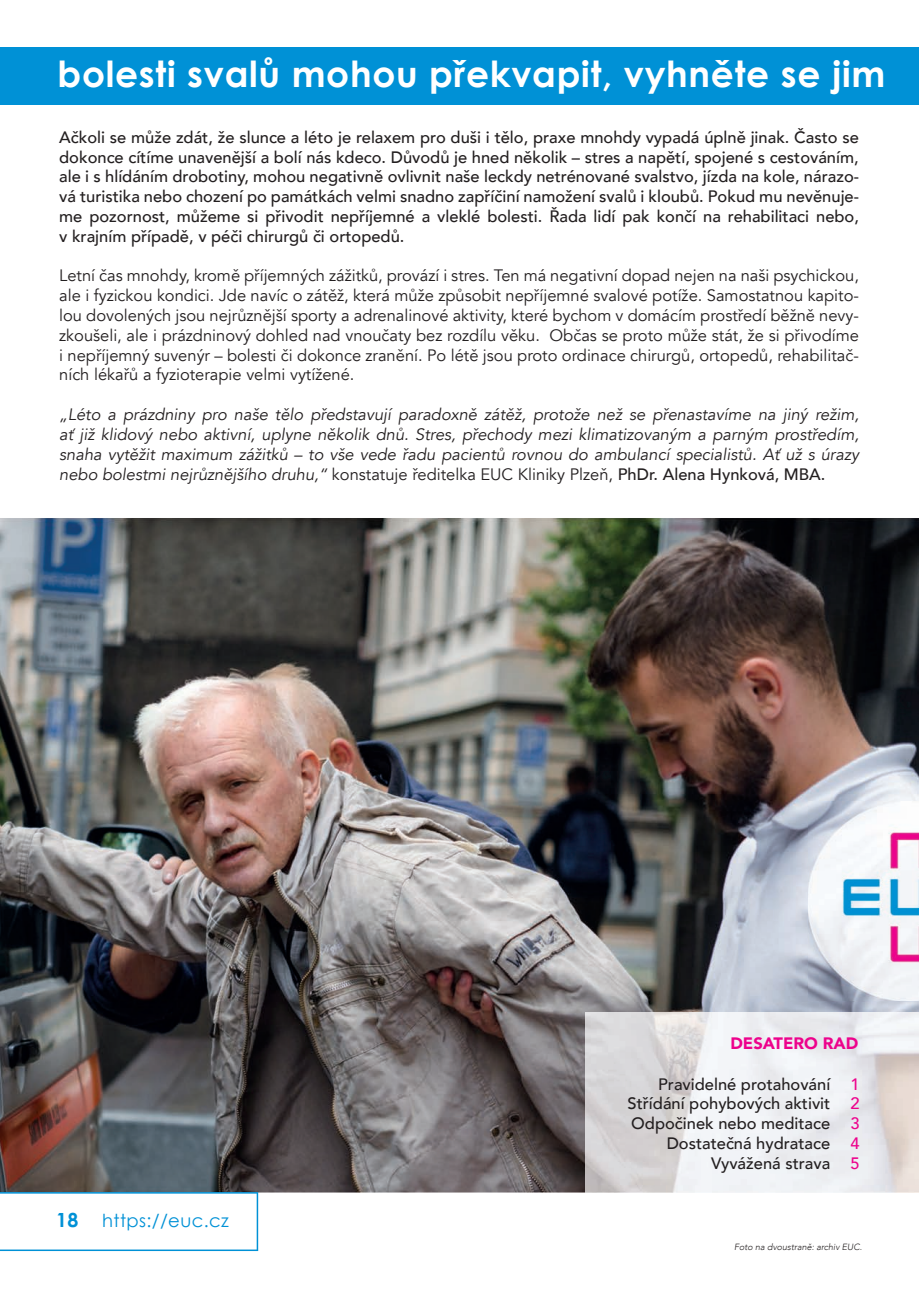
<style>
.page{position:relative;width:919px;height:1289px;background:#fff}
.page>*{position:absolute;margin:0;border:0;box-sizing:border-box;transform-origin:0 0}
.t1{font:700 36px "Century Gothic";letter-spacing:.02em;color:#fff}
.t2{font:18px "Century Gothic";letter-spacing:.02em;color:#0091d6}
.t3{font:500 16.5px/19.8px "Avenir";color:#231f20;text-align:justify}
.t4{font:16.5px/19.8px "Avenir";color:#231f20;text-align:justify}
.t5{font:italic 16.5px/19.8px "Avenir";color:#231f20;text-align:justify}
.t6{font:900 16.5px "Avenir";color:#ed028c}
.t7{font:500 16.5px/19.8px "Avenir";color:#ed028c;text-align:justify}
.t8{font:italic 300 9px "Avenir";color:#231f20}
.s1{font-style:normal}
.s2{font-weight:500;font-style:normal}
.s3{font-weight:700;font-size:19.5px}
</style>
<div class="page">
<img style="left:0;top:518px;width:918px;height:674px">
<div style="left:0;top:47px;width:918px;height:57px;background:#0091d6"></div>
<svg style="left:0;top:1192px;width:258px;height:58px"></svg>
<svg style="left:585px;top:1192px;width:333px;height:1px"></svg>
<img style="left:585px;top:1012px;width:333px;height:180px">
<img style="left:808px;top:801px;width:110px;height:199px">
<h1 class="t1" style="left:58px;top:47px;width:829px">bolesti svalů mohou překvapit, vyhněte se jim</h1>
<p class="t3" style="left:59px;top:126px;width:801px">Ačkoli se může zdát, že slunce a léto je relaxem pro duši i tělo, praxe mnohdy vypadá úplně jinak. Často se dokonce cítíme unavenější a bolí nás kdeco. Důvodů je hned několik – stres a napětí, spojené s cestováním, ale i s hlídáním drobotiny, mohou negativně ovlivnit naše leckdy netrénované svalstvo, jízda na kole, nárazo&shy;vá turistika nebo chození po památkách velmi snadno zapříčiní namožení svalů i kloubů. Pokud mu nevěnuje&shy;me pozornost, můžeme si přivodit nepříjemné a vleklé bolesti. Řada lidí pak končí na rehabilitaci nebo, v krajním případě, v péči chirurgů či ortopedů.</p>
<p class="t4" style="left:59px;top:266px;width:801px">Letní čas mnohdy, kromě příjemných zážitků, provází i stres. Ten má negativní dopad nejen na naši psychickou, ale i fyzickou kondici. Jde navíc o zátěž, která může způsobit nepříjemné svalové potíže. Samostatnou kapito&shy;lou dovolených jsou nejrůznější sporty a adrenalinové aktivity, které bychom v domácím prostředí běžně nevy&shy;zkoušeli, ale i prázdninový dohled nad vnoučaty bez rozdílu věku. Občas se proto může stát, že si přivodíme i nepříjemný suvenýr – bolesti či dokonce zranění. Po létě jsou proto ordinace chirurgů, ortopedů, rehabilitač&shy;ních lékařů a fyzioterapie velmi vytížené.</p>
<p class="t5" style="left:59px;top:405px;width:801px">„Léto a prázdniny pro naše tělo představují paradoxně zátěž, protože než se přenastavíme na jiný režim, ať již klidový nebo aktivní, uplyne několik dnů. Stres, přechody mezi klimatizovaným a parným prostředím, snaha vytěžit maximum zážitků – to vše vede řadu pacientů rovnou do ambulancí specialistů. Ať už s úrazy nebo bolestmi nejrůznějšího druhu,“ <span class="s1">konstatuje ředitelka EUC Kliniky Plzeň,</span> <span class="s2">PhDr. Alena Hynková, MBA.</span></p>
<p class="t6" style="left:730px;top:1029px;width:129px">DESATERO RAD</p>
<p class="t2" style="left:56px;top:1207px;width:174px"><span class="s3">18</span> https://euc.cz</p>
<p class="t3" style="left:627px;top:1072px;width:204px;text-align:right">Pravidelné protahování<br>Střídání pohybových aktivit<br>Odpočinek nebo meditace<br>Dostatečná hydratace<br>Vyvážená strava</p>
<p class="t7" style="left:850px;top:1072px;width:11px">1<br>2<br>3<br>4<br>5</p>
<p class="t8" style="left:734px;top:1241px;width:129px">Foto na dvoustraně: archiv EUC.</p>
</div>
